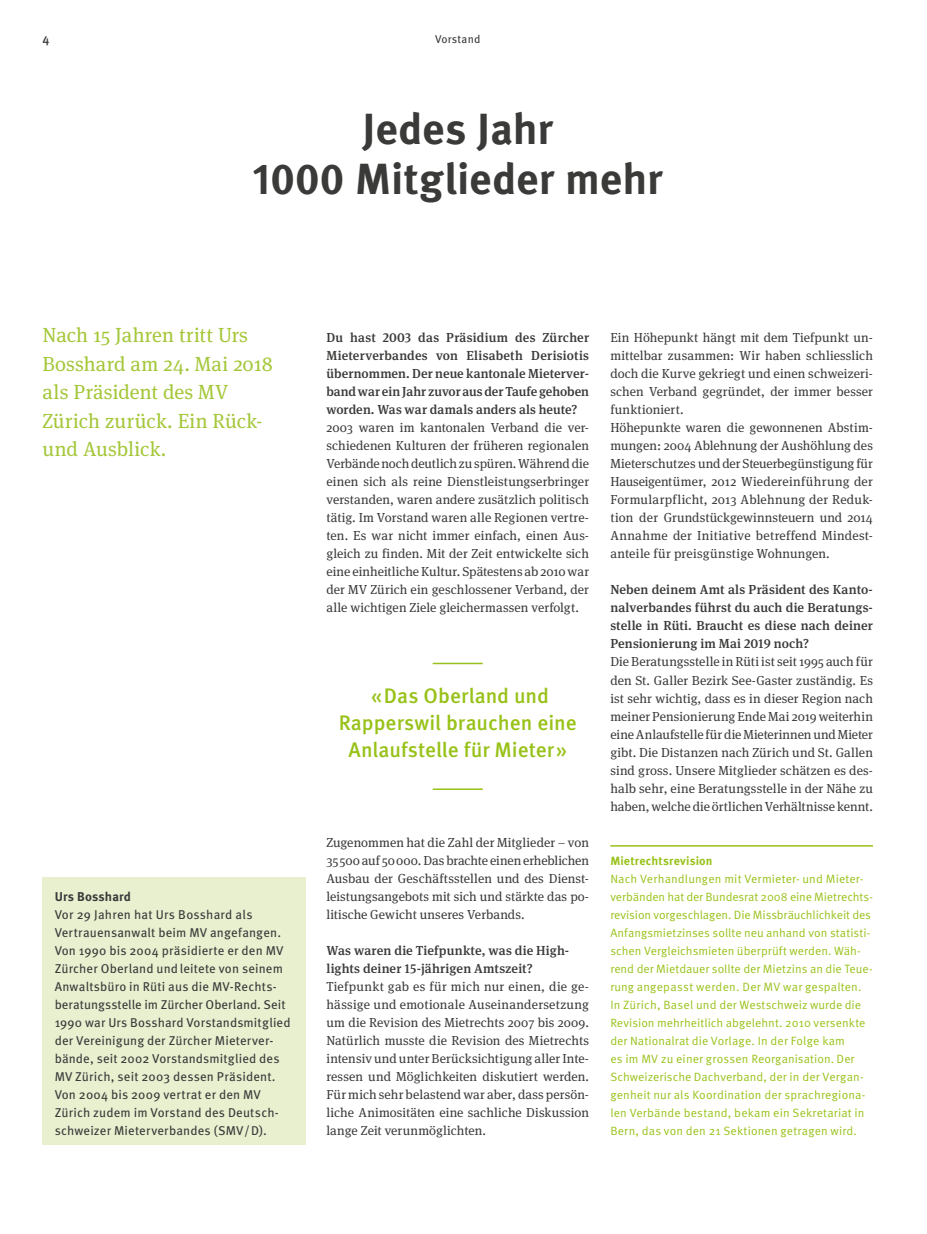
<style>
.page{position:relative;width:927px;height:1234px;background:#fff}
.page>*{position:absolute;margin:0;border:0;box-sizing:border-box;transform-origin:0 0}
.t1{font:700 43.5px/49.5px "Meta OT";letter-spacing:.005em;color:#3a3a39;text-align:center}
.t2{font:500 21px/27px "Meta OT";color:#98c219;text-align:center}
.t3{font:20.4px/28.5px "Meta Serif";letter-spacing:.005em;color:#a4c739}
.t4{font:13.05px/18px "Meta Serif";letter-spacing:.005em;color:#3a3a39;text-align:justify}
.t5{font:500 13.05px/18px "Meta Serif Pro";letter-spacing:.01em;color:#3a3a39;text-align:justify}
.t6{font:12.75px/18px "Meta OT";letter-spacing:.01em;color:#3a3a39}
.t7{font:700 12.75px "Meta OT";letter-spacing:.01em;color:#3a3a39}
.t8{font:500 12.75px "Meta OT";color:#3a3a39}
.t9{font:12px/18px "Meta OT";letter-spacing:.01em;color:#98c219}
.t10{font:700 12px "Meta OT";letter-spacing:.015em;color:#98c219}
.t11{font:11.25px "Meta OT";letter-spacing:.015em;color:#3a3a39}
</style>
<div class="page">
<hr style="left:610px;top:844px;width:263px;height:2px;background:#98c219">
<div style="left:42px;top:877px;width:263px;height:267px;background:#e8f0d0"></div>
<hr style="left:433px;top:662px;width:50px;height:2px;background:#98c219">
<hr style="left:433px;top:788px;width:50px;height:1px;background:#98c219">
<p class="t8" style="left:43px;top:30px;width:8px">4</p>
<p class="t11" style="left:435px;top:32px;width:47px">Vorstand</p>
<h1 class="t1" style="left:253px;top:105px;width:412px">Jedes Jahr<br>1000 Mitglieder mehr</h1>
<h3 class="t3" style="left:43px;top:319px;width:232px">Nach 15 Jahren tritt Urs<br>Bosshard am 24. Mai 2018 als Präsident des MV<br>Zürich zurück. Ein Rück&shy;und Ausblick.</h3>
<p class="t5" style="left:326px;top:328px;width:264px">Du hast 2003 das Präsidium des Zürcher Mieterverbandes von Elisabeth Derisiotis übernommen. Der neue kantonale Mieterver&shy;band war ein Jahr zuvor aus der Taufe gehoben worden. Was war damals anders als heute?</p>
<p class="t4" style="left:326px;top:417px;width:264px">2003 waren im kantonalen Verband die ver&shy;schiedenen Kulturen der früheren regionalen Verbände noch deutlich zu spüren. Während die einen sich als reine Dienstleistungserbringer verstanden, waren andere zusätzlich politisch tätig. Im Vorstand waren alle Regionen vertre&shy;ten. Es war nicht immer einfach, einen Aus&shy;gleich zu finden. Mit der Zeit entwickelte sich eine einheitliche Kultur. Spätestens ab 2010 war der MV Zürich ein geschlossener Verband, der alle wichtigen Ziele gleichermassen verfolgt.</p>
<p class="t7" style="left:55px;top:888px;width:78px">Urs Bosshard</p>
<p class="t6" style="left:55px;top:905px;width:237px">Vor 29 Jahren hat Urs Bosshard als Vertrauensanwalt beim MV angefangen.<br>Von 1990 bis 2004 präsidierte er den MV Zürcher Oberland und leitete von seinem Anwaltsbüro in Rüti aus die MV-Rechts&shy;beratungsstelle im Zürcher Oberland. Seit 1990 war Urs Bosshard Vorstandsmitglied der Vereinigung der Zürcher Mieterver&shy;bände, seit 2002 Vorstandsmitglied des MV Zürich, seit 2003 dessen Präsident.<br>Von 2004 bis 2009 vertrat er den MV Zürich zudem im Vorstand des Deutsch&shy;schweizer Mieterverbandes (SMV/D).</p>
<h2 class="t2" style="left:339px;top:682px;width:239px">«Das Oberland und<br>Rapperswil brauchen eine<br>Anlaufstelle für Mieter»</h2>
<p class="t4" style="left:326px;top:831px;width:264px">Zugenommen hat die Zahl der Mitglieder – von 35500 auf 50000. Das brachte einen erheblichen Ausbau der Geschäftsstellen und des Dienst&shy;leistungsangebots mit sich und stärkte das po&shy;litische Gewicht unseres Verbands.</p>
<p class="t5" style="left:326px;top:940px;width:244px">Was waren die Tiefpunkte, was die High&shy;lights deiner 15-jährigen Amtszeit?</p>
<p class="t4" style="left:326px;top:975px;width:264px">Tiefpunkt gab es für mich nur einen, die ge&shy;hässige und emotionale Auseinandersetzung um die Revision des Mietrechts 2007 bis 2009.<br>Natürlich musste die Revision des Mietrechts intensiv und unter Berücksichtigung aller Inte&shy;ressen und Möglichkeiten diskutiert werden.<br>Für mich sehr belastend war aber, dass persön&shy;liche Animositäten eine sachliche Diskussion lange Zeit verunmöglichten.</p>
<p class="t4" style="left:610px;top:327px;width:264px;text-align:left">Ein Höhepunkt hängt mit dem Tiefpunkt un&shy;mittelbar zusammen: Wir haben schliesslich doch die Kurve gekriegt und einen schweizeri&shy;schen Verband gegründet, der immer besser funktioniert.<br>Höhepunkte waren die gewonnenen Abstim&shy;mungen: 2004 Ablehnung der Aushöhlung des Mieterschutzes und der Steuerbegünstigung für Hauseigentümer, 2012 Wiedereinführung der Formularpflicht, 2013 Ablehnung der Reduk&shy;tion der Grundstückgewinnsteuern und 2014<br>Annahme der Initiative betreffend Mindest&shy;anteile für preisgünstige Wohnungen.</p>
<p class="t5" style="left:610px;top:580px;width:264px">Neben deinem Amt als Präsident des Kanto&shy;nalverbandes führst du auch die Beratungs&shy;stelle in Rüti. Braucht es diese nach deiner Pensionierung im Mai 2019 noch?</p>
<p class="t4" style="left:610px;top:651px;width:264px">Die Beratungsstelle in Rüti ist seit 1995 auch für den St. Galler Bezirk See-Gaster zuständig. Es ist sehr wichtig, dass es in dieser Region nach meiner Pensionierung Ende Mai 2019 weiterhin eine Anlaufstelle für die Mieterinnen und Mieter gibt. Die Distanzen nach Zürich und St. Gallen sind gross. Unsere Mitglieder schätzen es des&shy;halb sehr, eine Beratungsstelle in der Nähe zu haben, welche die örtlichen Verhältnisse kennt.</p>
<p class="t10" style="left:610px;top:852px;width:104px">Mietrechtsrevision</p>
<p class="t9" style="left:610px;top:869px;width:264px">Nach Verhandlungen mit Vermieter- und Mieter&shy;verbänden hat der Bundesrat 2008 eine Mietrechts&shy;revision vorgeschlagen. Die Missbräuchlichkeit des Anfangsmietzinses sollte neu anhand von statisti&shy;schen Vergleichsmieten überprüft werden. Wäh&shy;rend der Mietdauer sollte der Mietzins an die Teue&shy;rung angepasst werden. Der MV war gespalten.<br>In Zürich, Basel und der Westschweiz wurde die Revision mehrheitlich abgelehnt. 2010 versenkte der Nationalrat die Vorlage. In der Folge kam<br>es im MV zu einer grossen Reorganisation. Der Schweizerische Dachverband, der in der Vergan&shy;genheit nur als Koordination der sprachregiona&shy;len Verbände bestand, bekam ein Sekretariat in Bern, das von den 21 Sektionen getragen wird.</p>
</div>
